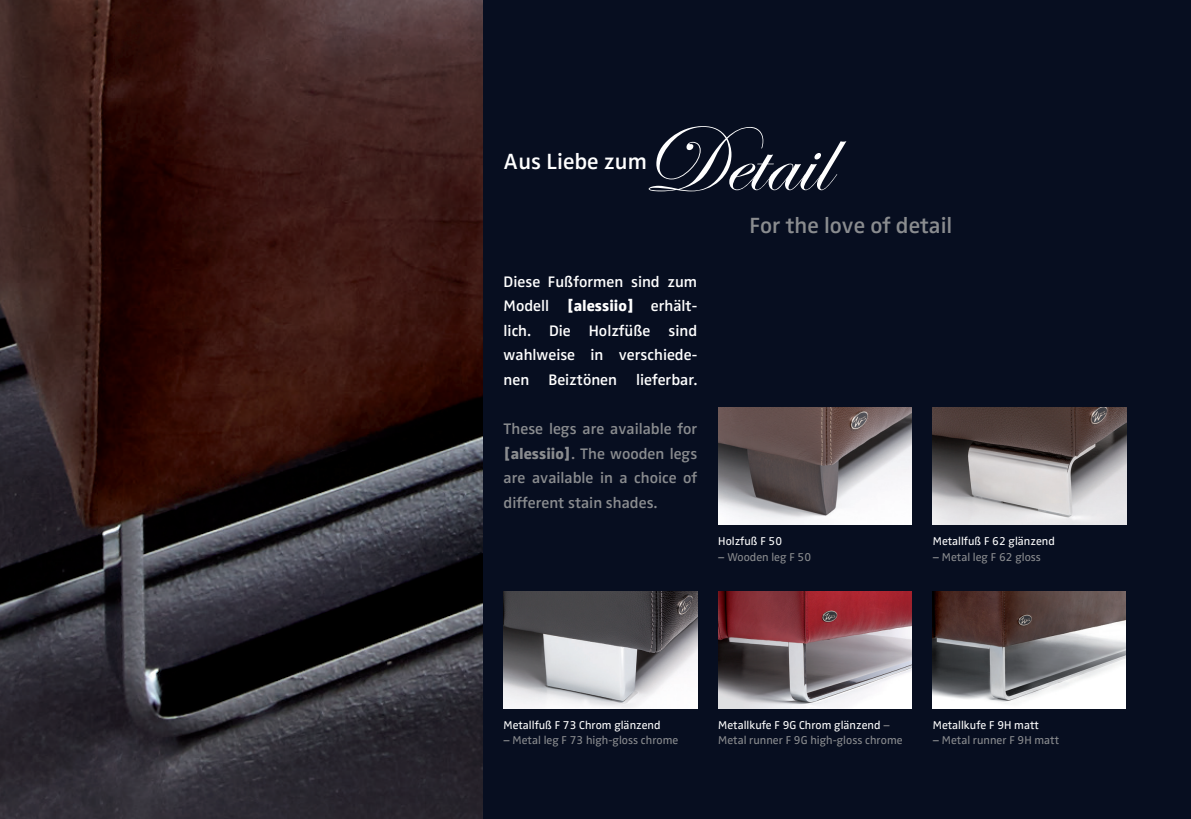
<style>
.page{position:relative;width:1191px;height:819px;background:#070e20}
.page>*{position:absolute;margin:0;border:0;box-sizing:border-box;transform-origin:0 0}
.t1{font:96.25px "Edwardian Script ITC";color:#fff}
.t2{font:600 22.75px "Zwo Pro";color:#8a8c8f}
.t3{font:600 22.75px "Zwo Pro";color:#fff}
.t4{font:600 15.75px/24.5px "Zwo Pro";color:#fff;text-align:justify}
.t5{font:600 15.75px/24.5px "Zwo Pro";color:#8a8c8f;text-align:justify}
.t6{font:11.72px/15.8px "Zwo Pro";color:#8a8c8f}
.t7{font:11.72px "Zwo Pro";color:#fff}
.s1{font-weight:800}
.s2{font-weight:600}
.s3{color:#fff}
.s4{font-weight:600;color:#808285}
</style>
<div class="page">
<img style="left:718px;top:407px;width:193px;height:118px">
<img style="left:0;top:0;width:482px;height:819px">
<img style="left:718px;top:591px;width:193px;height:117px">
<img style="left:933px;top:407px;width:193px;height:118px">
<img style="left:933px;top:591px;width:192px;height:117px">
<img style="left:503px;top:591px;width:194px;height:117px">
<h1 class="t1" style="left:642px;top:107px;width:187px">Detail</h1>
<h2 class="t3" style="left:503px;top:148px;width:145px">Aus Liebe zum</h2>
<h3 class="t4" style="left:503px;top:270px;width:195px">Diese Fußformen sind zum Modell <span class="s1">[alessiio]</span> erhält&shy;lich. Die Holzfüße sind wahlweise in verschiede&shy;nen Beiztönen lieferbar.</h3>
<h3 class="t5" style="left:503px;top:417px;width:195px">These legs are available for <span class="s1">[alessiio]</span>. The wooden legs are available in a choice of different stain shades.</h3>
<h2 class="t2" style="left:749px;top:212px;width:204px">For the love of detail</h2>
<p class="t7" style="left:718px;top:534px;width:65px">Holzfuß F 50</p>
<p class="t6" style="left:718px;top:549px;width:94px"><span class="s2">–</span> Wooden leg F 50</p>
<p class="t7" style="left:933px;top:534px;width:123px">Metallfuß F 62 glänzend</p>
<p class="t6" style="left:933px;top:549px;width:110px"><span class="s2">–</span> Metal leg F 62 gloss</p>
<p class="t7" style="left:503px;top:717px;width:158px">Metallfuß F 73 Chrom glänzend</p>
<p class="t6" style="left:503px;top:732px;width:176px"><span class="s2">–</span> Metal leg F 73 high-gloss chrome</p>
<p class="t6" style="left:718px;top:717px;width:186px"><span class="s3">Metallkufe F 9G Chrom glänzend</span> <span class="s4">–<br></span>Metal runner F 9G high-gloss chrome</p>
<p class="t7" style="left:933px;top:717px;width:108px">Metallkufe F 9H matt</p>
<p class="t6" style="left:933px;top:732px;width:128px"><span class="s2">–</span> Metal runner F 9H matt</p>
</div>
